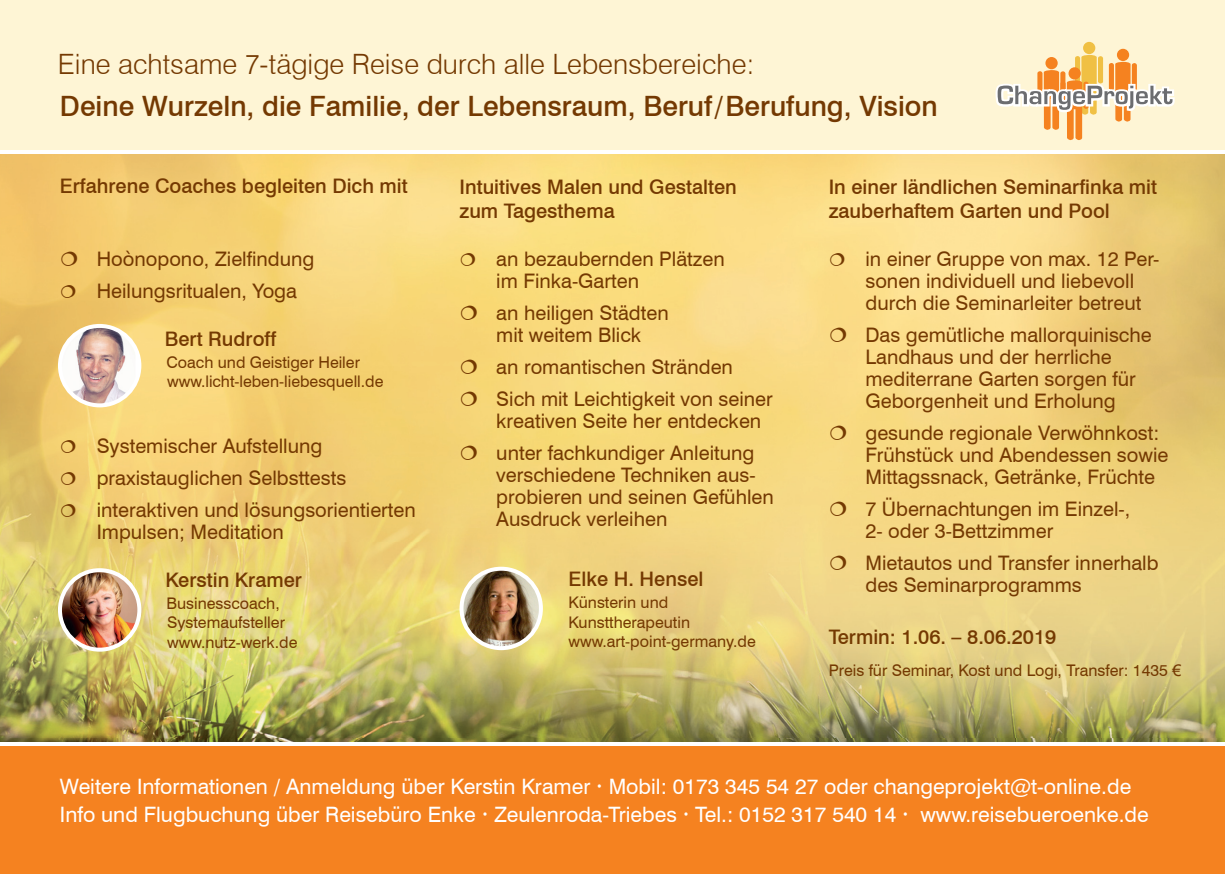
<style>
.page{position:relative;width:1225px;height:874px;background:#fff}
.page>*{position:absolute;margin:0;border:0;box-sizing:border-box;transform-origin:0 0}
.t1{font:500 28px "Swiss 721 BT";color:#743902}
.t2{font:300 28px "Swiss 721 BT";color:#743902}
.t3{font:21.2px/28px "Swiss 721 BT";color:#fff}
.t4{font:20px/22px "Swiss 721 BT";color:#743902}
.t5{font:500 20px/24px "Swiss 721 BT";color:#743902}
.t6{font:16px/19.2px "Swiss 721 BT";color:#743902}
.s1{font-family:"Arial"}
</style>
<div class="page">
<img style="left:0;top:199px;width:1225px;height:543px">
<img style="left:0;top:154px;width:1225px;height:45px">
<img style="left:0;top:198px;width:1px;height:539px">
<div style="left:0;top:0;width:1225px;height:150px;background:#fef5d5"></div>
<div style="left:0;top:745px;width:1225px;height:128px;background:#f58220"></div>
<div style="left:1117px;top:49px;width:12px;height:12px;background:#f58220;border-radius:50%"></div>
<div style="left:1083px;top:42px;width:12px;height:12px;background:#f0c044;border-radius:50%"></div>
<svg style="left:995px;top:55px;width:180px;height:85px"></svg>
<img style="left:60px;top:570px;width:79px;height:79px;border-radius:40px">
<div style="left:58px;top:568px;width:83px;height:83px;border:4px solid #fff;border-radius:50%"></div>
<img style="left:61px;top:326px;width:74px;height:79px">
<div style="left:58px;top:324px;width:83px;height:83px;border:4px solid #fff;border-radius:50%"></div>
<img style="left:461px;top:568px;width:80px;height:79px;border-radius:40px">
<div style="left:459px;top:566px;width:84px;height:83px;border:4px solid #fff;border-radius:50%"></div>
<svg style="left:62px;top:251px;width:15px;height:14px"></svg>
<svg style="left:61px;top:284px;width:15px;height:13px"></svg>
<svg style="left:61px;top:439px;width:15px;height:13px"></svg>
<svg style="left:61px;top:471px;width:15px;height:13px"></svg>
<svg style="left:61px;top:503px;width:15px;height:13px"></svg>
<svg style="left:461px;top:252px;width:14px;height:14px"></svg>
<svg style="left:461px;top:305px;width:16px;height:15px"></svg>
<svg style="left:461px;top:359px;width:16px;height:15px"></svg>
<svg style="left:461px;top:391px;width:16px;height:15px"></svg>
<svg style="left:461px;top:445px;width:16px;height:15px"></svg>
<svg style="left:830px;top:252px;width:14px;height:14px"></svg>
<svg style="left:830px;top:327px;width:16px;height:15px"></svg>
<svg style="left:830px;top:425px;width:16px;height:15px"></svg>
<svg style="left:830px;top:501px;width:16px;height:15px"></svg>
<svg style="left:830px;top:555px;width:16px;height:15px"></svg>
<h1 class="t2" style="left:58px;top:47px;width:698px">Eine achtsame 7-tägige Reise durch alle Lebensbereiche:</h1>
<h1 class="t1" style="left:60px;top:88px;width:879px">Deine Wurzeln, die Familie, der Lebensraum, Beruf/Berufung, Vision</h1>
<p class="t5" style="left:60px;top:174px;width:349px">Erfahrene Coaches begleiten Dich mit</p>
<p class="t4" style="left:97px;top:242px;width:219px;line-height:32px">Hoònopono, Zielfindung<br>Heilungsritualen, Yoga</p>
<p class="t5" style="left:165px;top:326px;width:113px">Bert Rudroff</p>
<p class="t6" style="left:166px;top:352px;width:218px">Coach und Geistiger Heiler www.licht-leben-liebesquell.de</p>
<p class="t4" style="left:97px;top:429px;width:321px;line-height:32px">Systemischer Aufstellung praxistauglichen Selbsttests interaktiven und lösungsorientierten</p>
<p class="t4" style="left:97px;top:520px;width:189px">Impulsen; Meditation</p>
<p class="t5" style="left:165px;top:567px;width:138px">Kerstin Kramer</p>
<p class="t6" style="left:166px;top:593px;width:132px">Businesscoach,<br>Systemaufsteller www.nutz-werk.de</p>
<p class="t5" style="left:459px;top:174px;width:279px">Intuitives Malen und Gestalten zum Tagesthema</p>
<p class="t4" style="left:496px;top:247px;width:230px">an bezaubernden Plätzen im Finka-Garten</p>
<p class="t4" style="left:496px;top:301px;width:174px">an heiligen Städten mit weitem Blick</p>
<p class="t4" style="left:496px;top:350px;width:278px;line-height:32px">an romantischen Stränden<br>Sich mit Leichtigkeit von seiner</p>
<p class="t4" style="left:496px;top:404px;width:266px;line-height:32px">kreativen Seite her entdecken unter fachkundiger Anleitung</p>
<p class="t4" style="left:496px;top:463px;width:279px">verschiedene Techniken aus&shy;probieren und seinen Gefühlen<br>Ausdruck verleihen</p>
<p class="t5" style="left:568px;top:566px;width:136px">Elke H. Hensel</p>
<p class="t6" style="left:568px;top:592px;width:189px">Künsterin und<br>Kunsttherapeutin www.art-point-germany.de</p>
<p class="t5" style="left:828px;top:174px;width:330px">In einer ländlichen Seminarfinka mit zauberhaftem Garten und Pool</p>
<p class="t4" style="left:865px;top:247px;width:295px">in einer Gruppe von max. 12 Per&shy;sonen individuell und liebevoll durch die Seminarleiter betreut</p>
<p class="t4" style="left:865px;top:323px;width:288px">Das gemütliche mallorquinische<br>Landhaus und der herrliche mediterrane Garten sorgen für<br>Geborgenheit und Erholung</p>
<p class="t4" style="left:865px;top:421px;width:304px">gesunde regionale Verwöhnkost:<br>Frühstück und Abendessen sowie<br>Mittagssnack, Getränke, Früchte</p>
<p class="t4" style="left:865px;top:497px;width:266px">7 Übernachtungen im Einzel-,<br>2- oder 3-Bettzimmer</p>
<p class="t4" style="left:865px;top:551px;width:295px">Mietautos und Transfer innerhalb des Seminarprogramms</p>
<p class="t5" style="left:828px;top:624px;width:229px">Termin: 1.06. – 8.06.2019</p>
<p class="t6" style="left:828px;top:660px;width:354px">Preis für Seminar, Kost und Logi, Transfer: 1435 <span class="s1">€</span></p>
<p class="t3" style="left:60px;top:771px;width:1090px">Weitere Informationen / Anmeldung über Kerstin Kramer Mobil: 0173 345 54 27 oder changeprojekt@t-online.de<br>Info und Flugbuchung über Reisebüro Enke Zeulenroda-Triebes Tel.: 0152 317 540 14 www.reisebueroenke.de</p>
</div>
